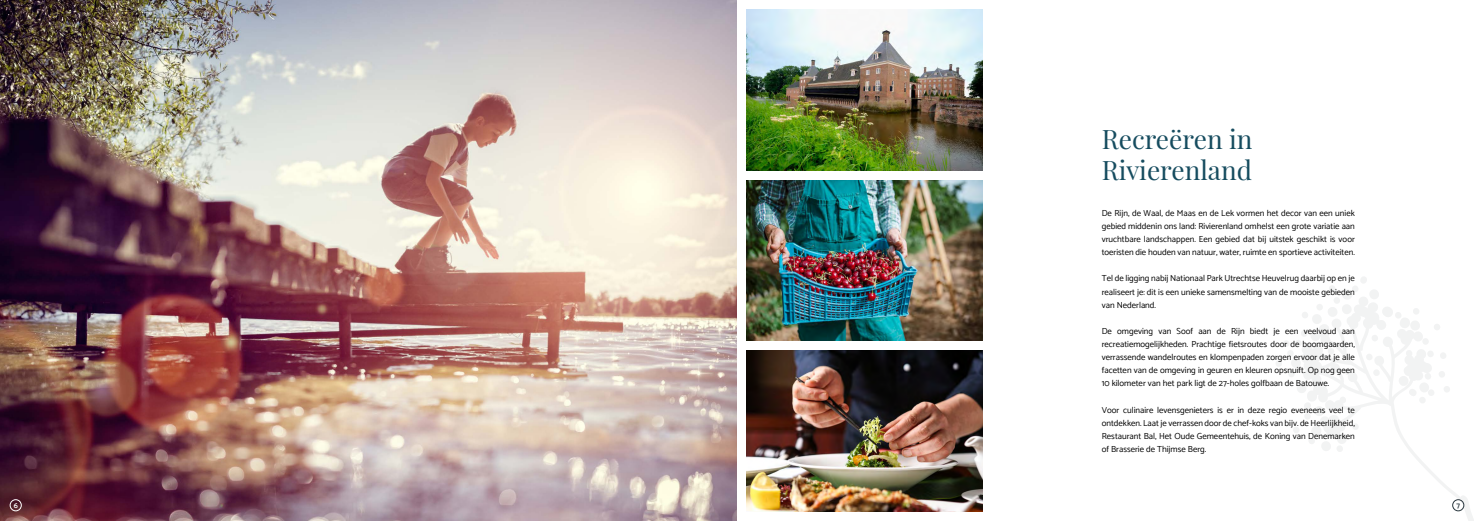
<style>
.page{position:relative;width:1474px;height:521px;background:#fff}
.page>*{position:absolute;margin:0;border:0;box-sizing:border-box;transform-origin:0 0}
.t1{font:26.25px/31.5px "Playfair Display";color:#164c5f}
.t2{font:8.75px/13.1px "Catamaran";color:#000;text-align:justify}
.t3{font:600 7.88px "Catamaran";color:#fff}
.t4{font:600 7.88px "Catamaran";color:#28363d}
</style>
<div class="page">
<svg style="left:1412px;top:453px;width:61px;height:68px"></svg>
<svg style="left:1276px;top:277px;width:174px;height:176px"></svg>
<img style="left:0;top:0;width:737px;height:521px">
<img style="left:747px;top:10px;width:235px;height:160px">
<img style="left:747px;top:180px;width:235px;height:161px">
<img style="left:747px;top:351px;width:235px;height:160px">
<div style="left:10px;top:499px;width:12px;height:12px;border:1px solid #fff;border-radius:50%"></div>
<div style="left:1452px;top:499px;width:11px;height:12px;border:1px solid #28363d;border-radius:50%"></div>
<h1 class="t1" style="left:1101px;top:123px;width:152px">Recreëren in<br>Rivierenland</h1>
<p class="t2" style="left:1101px;top:206px;width:254px">De Rijn, de Waal, de Maas en de Lek vormen het decor van een uniek gebied middenin ons land: Rivierenland omhelst een grote variatie aan vruchtbare landschappen. Een gebied dat bij uitstek geschikt is voor toeristen die houden van natuur, water, ruimte en sportieve activiteiten.</p>
<p class="t2" style="left:1101px;top:272px;width:254px">Tel de ligging nabij Nationaal Park Utrechtse Heuvelrug daarbij op en je realiseert je: dit is een unieke samensmelting van de mooiste gebieden van Nederland.</p>
<p class="t2" style="left:1101px;top:324px;width:255px">De omgeving van Soof aan de Rijn biedt je een veelvoud aan recreatiemogelijkheden. Prachtige fietsroutes door de boomgaarden, verrassende wandelroutes en klompenpaden zorgen ervoor dat je alle facetten van de omgeving in geuren en kleuren opsnuift. Op nog geen 10 kilometer van het park ligt de 27-holes golfbaan de Batouwe.</p>
<p class="t2" style="left:1101px;top:403px;width:255px">Voor culinaire levensgenieters is er in deze regio eveneens veel te ontdekken. Laat je verrassen door de chef-koks van bijv. de Heerlijkheid, Restaurant Bal, Het Oude Gemeentehuis, de Koning van Denemarken of Brasserie de Thijmse Berg.</p>
<p class="t3" style="left:14px;top:500px;width:6px">6</p>
<p class="t4" style="left:1456px;top:500px;width:5px">7</p>
</div>
